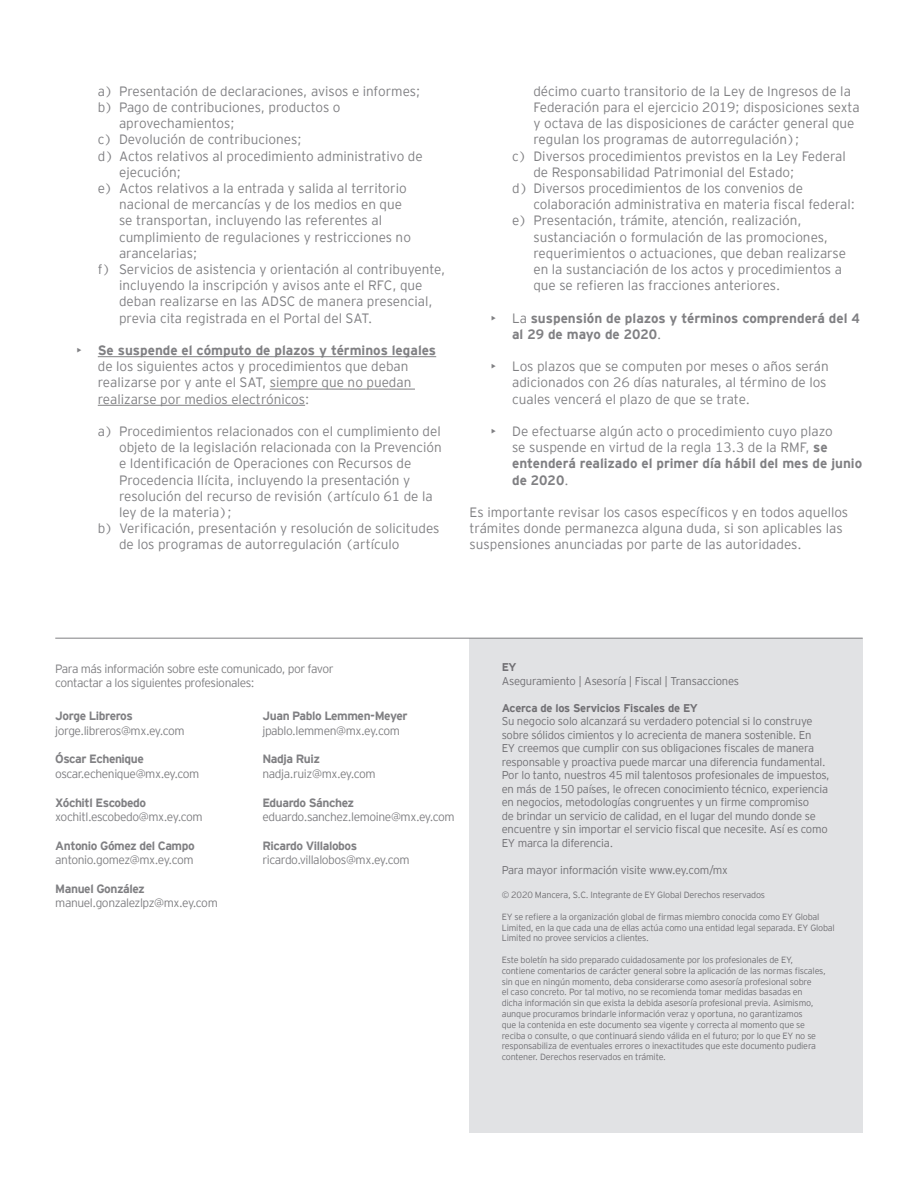
<style>
.page{position:relative;width:918px;height:1188px;background:#fff}
.page>*{position:absolute;margin:0;border:0;box-sizing:border-box;transform-origin:0 0}
.t1{font:300 13.5px/16.2px "EY Interstate";color:#808083}
.t2{font:700 13.5px/16.2px "EY Interstate";color:#808083}
.t3{font:300 12px/14.4px "EY Interstate";letter-spacing:-.035em;color:#808083}
.t4{font:700 12px "EY Interstate";letter-spacing:-.035em;color:#808083}
.t5{font:300 11.25px/13.5px "EY Interstate";letter-spacing:-.02em;color:#717074}
.t6{font:700 11.25px "EY Interstate";letter-spacing:-.02em;color:#717074}
.t7{font:300 9px/10.8px "EY Interstate";letter-spacing:-.02em;color:#717074}
.s1{font-weight:700}
.s2{font-weight:300}
</style>
<div class="page">
<div style="left:470px;top:638px;width:393px;height:495px;background:#e1e2e4"></div>
<hr style="left:55px;top:638px;width:808px;height:1px;background:#808083">
<hr style="left:98px;top:356px;width:338px;height:1px;background:#808083">
<hr style="left:270px;top:389px;width:145px;height:1px;background:#808083">
<hr style="left:98px;top:405px;width:207px;height:1px;background:#808083">
<p class="t1" style="left:98px;top:83px;width:324px">a) Presentación de declaraciones, avisos e informes;</p>
<p class="t1" style="left:119px;top:99px;width:223px;text-indent:-21px">b) Pago de contribuciones, productos o aprovechamientos;</p>
<p class="t1" style="left:98px;top:132px;width:205px">c) Devolución de contribuciones;</p>
<p class="t1" style="left:119px;top:148px;width:305px;text-indent:-21px">d) Actos relativos al procedimiento administrativo de ejecución;</p>
<p class="t1" style="left:119px;top:180px;width:293px;text-indent:-21px">e) Actos relativos a la entrada y salida al territorio nacional de mercancías y de los medios en que se transportan, incluyendo las referentes al cumplimiento de regulaciones y restricciones no arancelarias;</p>
<p class="t1" style="left:119px;top:261px;width:328px;text-indent:-21px">f) Servicios de asistencia y orientación al contribuyente, incluyendo la inscripción y avisos ante el RFC, que deban realizarse en las ADSC de manera presencial, previa cita registrada en el Portal del SAT.</p>
<p class="t1" style="left:98px;top:342px;width:340px;text-indent:-21px">• <span class="s1">Se suspende el cómputo de plazos y términos legales </span>de los siguientes actos y procedimientos que deban realizarse por y ante el SAT, siempre que no puedan realizarse por medios electrónicos:</p>
<p class="t1" style="left:119px;top:423px;width:324px;text-indent:-21px">a) Procedimientos relacionados con el cumplimiento del objeto de la legislación relacionada con la Prevención e Identificación de Operaciones con Recursos de Procedencia Ilícita, incluyendo la presentación y resolución del recurso de revisión (artículo 61 de la ley de la materia);</p>
<p class="t1" style="left:119px;top:520px;width:322px;text-indent:-21px">b) Verificación, presentación y resolución de solicitudes de los programas de autorregulación (artículo</p>
<p class="t1" style="left:533px;top:83px;width:328px">décimo cuarto transitorio de la Ley de Ingresos de la Federación para el ejercicio 2019; disposiciones sexta y octava de las disposiciones de carácter general que regulan los programas de autorregulación);</p>
<p class="t1" style="left:533px;top:148px;width:314px;text-indent:-21px">c) Diversos procedimientos previstos en la Ley Federal de Responsabilidad Patrimonial del Estado;</p>
<p class="t1" style="left:533px;top:180px;width:323px;text-indent:-21px">d) Diversos procedimientos de los convenios de colaboración administrativa en materia fiscal federal:</p>
<p class="t1" style="left:533px;top:213px;width:314px;text-indent:-21px">e) Presentación, trámite, atención, realización, sustanciación o formulación de las promociones, requerimientos o actuaciones, que deban realizarse en la sustanciación de los actos y procedimientos a que se refieren las fracciones anteriores.</p>
<p class="t2" style="left:512px;top:310px;width:349px;text-indent:-21px"><span class="s2">• La</span> suspensión de plazos y términos comprenderá del 4 al 29 de mayo de 2020<span class="s2">.</span></p>
<p class="t1" style="left:512px;top:358px;width:318px;text-indent:-21px">• Los plazos que se computen por meses o años serán adicionados con 26 días naturales, al término de los cuales vencerá el plazo de que se trate.</p>
<p class="t1" style="left:512px;top:423px;width:352px;text-indent:-21px">• De efectuarse algún acto o procedimiento cuyo plazo<br>se suspende en virtud de la regla 13.3 de la RMF, <span class="s1">se entenderá realizado el primer día hábil del mes de junio de 2020</span>.</p>
<p class="t1" style="left:470px;top:504px;width:380px">Es importante revisar los casos específicos y en todos aquellos trámites donde permanezca alguna duda, si son aplicables las suspensiones anunciadas por parte de las autoridades.</p>
<p class="t3" style="left:55px;top:661px;width:280px">Para más información sobre este comunicado, por favor contactar a los siguientes profesionales:</p>
<p class="t4" style="left:262px;top:709px;width:147px">Juan Pablo Lemmen-Meyer</p>
<p class="t3" style="left:262px;top:723px;width:139px">jpablo.lemmen@mx.ey.com</p>
<p class="t4" style="left:262px;top:752px;width:59px">Nadja Ruiz</p>
<p class="t3" style="left:262px;top:766px;width:115px">nadja.ruiz@mx.ey.com</p>
<p class="t4" style="left:262px;top:796px;width:93px">Eduardo Sánchez</p>
<p class="t3" style="left:262px;top:810px;width:194px">eduardo.sanchez.lemoine@mx.ey.com</p>
<p class="t4" style="left:262px;top:839px;width:96px">Ricardo Villalobos</p>
<p class="t3" style="left:262px;top:853px;width:149px">ricardo.villalobos@mx.ey.com</p>
<p class="t4" style="left:55px;top:709px;width:79px">Jorge Libreros</p>
<p class="t3" style="left:55px;top:723px;width:131px">jorge.libreros@mx.ey.com</p>
<p class="t4" style="left:55px;top:752px;width:90px">Óscar Echenique</p>
<p class="t3" style="left:55px;top:766px;width:146px">oscar.echenique@mx.ey.com</p>
<p class="t4" style="left:55px;top:796px;width:92px">Xóchitl Escobedo</p>
<p class="t3" style="left:55px;top:810px;width:149px">xochitl.escobedo@mx.ey.com</p>
<p class="t4" style="left:55px;top:839px;width:141px">Antonio Gómez del Campo</p>
<p class="t3" style="left:55px;top:853px;width:140px">antonio.gomez@mx.ey.com</p>
<p class="t4" style="left:55px;top:882px;width:91px">Manuel González</p>
<p class="t3" style="left:55px;top:896px;width:164px">manuel.gonzalezlpz@mx.ey.com</p>
<p class="t6" style="left:502px;top:661px;width:16px">EY</p>
<p class="t5" style="left:502px;top:674px;width:239px">Aseguramiento | Asesoría | Fiscal | Transacciones</p>
<p class="t6" style="left:502px;top:702px;width:198px">Acerca de los Servicios Fiscales de EY</p>
<p class="t5" style="left:502px;top:715px;width:330px">Su negocio solo alcanzará su verdadero potencial si lo construye sobre sólidos cimientos y lo acrecienta de manera sostenible. En<br>EY creemos que cumplir con sus obligaciones fiscales de manera responsable y proactiva puede marcar una diferencia fundamental.<br>Por lo tanto, nuestros 45 mil talentosos profesionales de impuestos, en más de 150 países, le ofrecen conocimiento técnico, experiencia en negocios, metodologías congruentes y un firme compromiso<br>de brindar un servicio de calidad, en el lugar del mundo donde se encuentre y sin importar el servicio fiscal que necesite. Así es como EY marca la diferencia.</p>
<p class="t5" style="left:502px;top:863px;width:228px">Para mayor información visite www.ey.com/mx</p>
<p class="t7" style="left:502px;top:890px;width:265px">© 2020 Mancera, S.C. Integrante de EY Global Derechos reservados</p>
<p class="t7" style="left:502px;top:911px;width:335px">EY se refiere a la organización global de firmas miembro conocida como EY Global<br>Limited, en la que cada una de ellas actúa como una entidad legal separada. EY Global<br>Limited no provee servicios a clientes.</p>
<p class="t7" style="left:502px;top:954px;width:326px">Este boletín ha sido preparado cuidadosamente por los profesionales de EY, contiene comentarios de carácter general sobre la aplicación de las normas fiscales, sin que en ningún momento, deba considerarse como asesoría profesional sobre<br>el caso concreto. Por tal motivo, no se recomienda tomar medidas basadas en dicha información sin que exista la debida asesoría profesional previa. Asimismo, aunque procuramos brindarle información veraz y oportuna, no garantizamos<br>que la contenida en este documento sea vigente y correcta al momento que se reciba o consulte, o que continuará siendo válida en el futuro; por lo que EY no se responsabiliza de eventuales errores o inexactitudes que este documento pudiera contener. Derechos reservados en trámite.</p>
</div>
